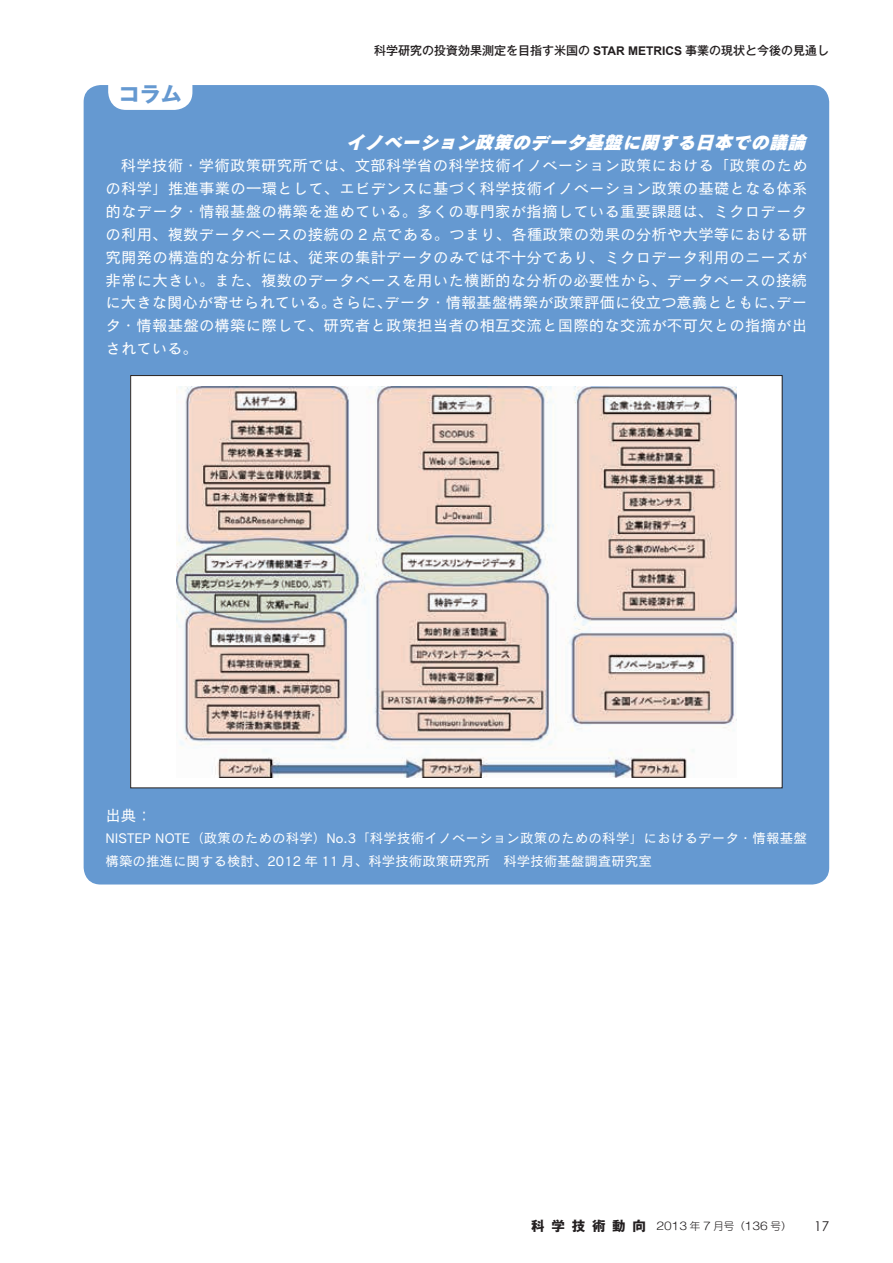
<style>
.page{position:relative;width:893px;height:1263px;background:#fff}
.page>*{position:absolute;margin:0;border:0;box-sizing:border-box;transform-origin:0 0}
.t1{font:700 21px "Gothic MB101 Pro";color:#6599d1}
.t2{font:italic 18.3px "Cezanne Pro EB";color:#fff}
.t3{font:15.3px/23px "Cezanne Pro M";letter-spacing:.015em;color:#fff;text-align:justify}
.t4{font:13.5px/22.8px "Cezanne Pro M";color:#fff}
.t5{font:13.5px "Century Gothic";color:#231f20}
.t6{font:500 12px "Gothic MB101 Pro";color:#231f20}
.t7{font:300 10.5px "Shin M Go Pro";color:#231f20;scale:1.2 1}
.s1{font-family:"Arial";font-weight:700}
.s2{font-family:"Gothic MB101 Pro";font-weight:700;font-size:13.5px}
</style>
<div class="page">
<div style="left:84px;top:85px;width:745px;height:799px;background:#6599d1;border-radius:17px"></div>
<div style="left:108px;top:68px;width:84px;height:42px;background:#fff;border-radius:18px"></div>
<div style="left:131px;top:376px;width:651px;height:412px;background:#fff"></div>
<img style="left:176px;top:386px;width:560px;height:391px">
<h1 class="t1" style="left:119px;top:76px;width:64px">コラム</h1>
<p class="t6" style="left:374px;top:40px;width:457px">科学研究の投資効果測定を目指す米国の <span class="s1">STAR METRICS</span> 事業の現状と今後の見通し</p>
<p class="t2" style="left:346px;top:131px;width:467px">イノベーション政策のデータ基盤に関する日本での議論</p>
<p class="t3" style="left:106px;top:154px;width:703px">　科学技術・学術政策研究所では、文部科学省の科学技術イノベーション政策における「政策のための科学」推進事業の一環として、エビデンスに基づく科学技術イノベーション政策の基礎となる体系的なデータ・情報基盤の構築を進めている。多くの専門家が指摘している重要課題は、ミクロデータの利用、複数データベースの接続の 2 点である。つまり、各種政策の効果の分析や大学等における研究開発の構造的な分析には、従来の集計データのみでは不十分であり、ミクロデータ利用のニーズが非常に大きい。また、複数のデータベースを用いた横断的な分析の必要性から、データベースの接続に大きな関心が寄せられている。さらに、データ・情報基盤構築が政策評価に役立つ意義とともに、データ・情報基盤の構築に際して、研究者と政策担当者の相互交流と国際的な交流が不可欠との指摘が出されている。</p>
<p class="t3" style="left:106px;top:803px;width:48px">出典：</p>
<p class="t4" style="left:106px;top:826px;width:703px">NISTEP NOTE（政策のための科学）No.3「科学技術イノベーション政策のための科学」におけるデータ・情報基盤構築の推進に関する検討、2012 年 11 月、科学技術政策研究所　科学技術基盤調査研究室</p>
<p class="t7" style="left:531px;top:1217px;width:218px"><span class="s2">科学技術動向</span> 2013年7月号（136号）</p>
<p class="t5" style="left:814px;top:1217px;width:16px">17</p>
</div>
